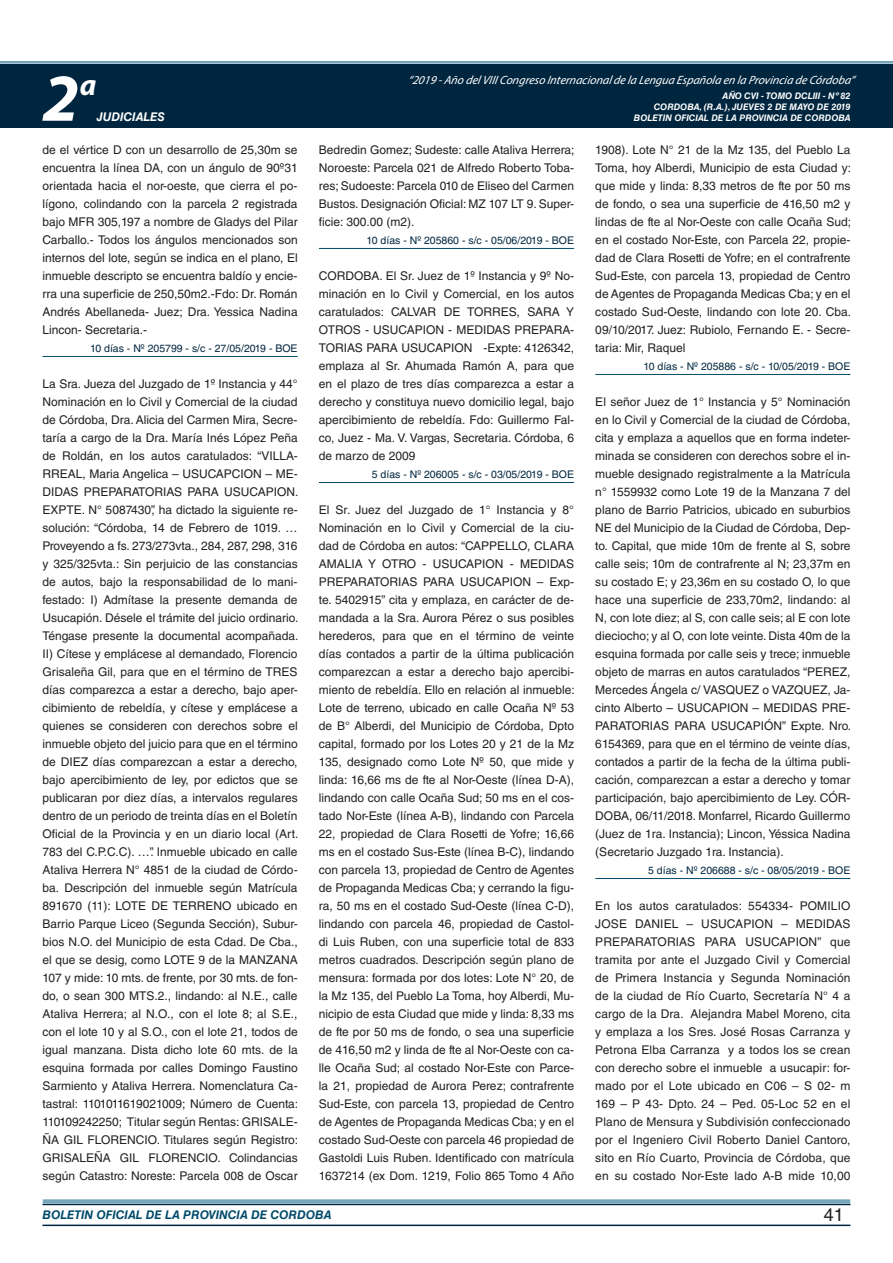
<style>
.page{position:relative;width:893px;height:1263px;background:#fff}
.page>*{position:absolute;margin:0;border:0;box-sizing:border-box;transform-origin:0 0}
.t1{font:italic 700 67.5px "Myriad Pro";color:#fff}
.t2{font:italic 700 30px "Myriad Pro";color:#fff}
.t3{font:18px "Helvetica LT Std";color:#231f20}
.t4{font:12px/18px "Helvetica LT Std";color:#231f20;text-align:justify}
.t5{font:italic 12px "Myriad Pro";color:#fff}
.t6{font:italic 700 12px "Helvetica LT Std";color:#004b6c}
.t7{font:italic 700 12px "Helvetica LT Std";color:#fff}
.t8{font:10.5px "Helvetica LT Std";color:#00263f}
.t9{font:italic 700 9px/10.8px "Helvetica LT Std";color:#fff;text-align:right}
</style>
<div class="page">
<div style="left:0;top:61px;width:893px;height:6px;background:#fff;opacity:.75"></div>
<div style="left:0;top:64px;width:893px;height:64px;background:#00263f"></div>
<hr style="left:43px;top:1224px;width:807px;height:2px;background:#00263f">
<div style="left:42px;top:1198px;width:809px;height:8px;background:#fff;opacity:.75"></div>
<hr style="left:43px;top:356px;width:255px;height:1px;background:#004b6c">
<hr style="left:319px;top:248px;width:255px;height:1px;background:#004b6c">
<hr style="left:319px;top:482px;width:255px;height:1px;background:#004b6c">
<hr style="left:595px;top:374px;width:255px;height:1px;background:#004b6c">
<hr style="left:595px;top:878px;width:255px;height:1px;background:#004b6c">
<h2 class="t2" style="left:80px;top:66px;width:18px">a</h2>
<p class="t5" style="left:408px;top:72px;width:448px">“2019 -Año delVIIICongreso Internacionalde la Lengua Esp añola en la Provincia de Córdoba”</p>
<h1 class="t1" style="left:43px;top:54px;width:38px">2</h1>
<p class="t9" style="left:654px;top:91px;width:198px">AÑO CVI - TOMO DCLIII - Nº 82<br>CORDOBA, (R.A.), JUEVES 2 DE MAYO DE 2019</p>
<p class="t7" style="left:97px;top:110px;width:70px">JUDICIALES</p>
<p class="t9" style="left:634px;top:112px;width:218px">BOLETIN OFICIAL DE LA PROVINCIA DE CORDOBA</p>
<p class="t4" style="left:43px;top:141px;width:257px">de el vértice D con un desarrollo de 25,30m se encuentra la línea DA, con un ángulo de 90º31 orientada hacia el nor-oeste, que cierra el po&shy;lígono, colindando con la parcela 2 registrada bajo MFR 305,197 a nombre de Gladys del Pilar Carballo.- Todos los ángulos mencionados son internos del lote, según se indica en el plano, El inmueble descripto se encuentra baldío y encie&shy;rra una superficie de 250,50m2.-Fdo: Dr. Román Andrés Abellaneda- Juez; Dra. Yessica Nadina Lincon- Secretaria.-</p>
<p class="t8" style="left:90px;top:342px;width:209px">10 días - Nº 205799 - s/c - 27/05/2019 - BOE</p>
<p class="t4" style="left:43px;top:375px;width:257px">La Sra. Jueza del Juzgado de 1º Instancia y 44° Nominación en lo Civil y Comercial de la ciudad de Córdoba, Dra. Alicia del Carmen Mira, Secre&shy;taría a cargo de la Dra. María Inés López Peña de Roldán, en los autos caratulados: “VILLA-RREAL, Maria Angelica – USUCAPCION – ME-DIDAS PREPARATORIAS PARA USUCAPION.<br>EXPTE. N° 5087430”, ha dictado la siguiente re&shy;solución: “Córdoba, 14 de Febrero de 1019. … Proveyendo a fs. 273/273vta., 284, 287, 298, 316 y 325/325vta.: Sin perjuicio de las constancias de autos, bajo la responsabilidad de lo mani&shy;festado: I) Admítase la presente demanda de Usucapión. Désele el trámite del juicio ordinario.<br>Téngase presente la documental acompañada.<br>II) Cítese y emplácese al demandado, Florencio Grisaleña Gil, para que en el término de TRES días comparezca a estar a derecho, bajo aper&shy;cibimiento de rebeldía, y cítese y emplácese a quienes se consideren con derechos sobre el inmueble objeto del juicio para que en el término de DIEZ días comparezcan a estar a derecho, bajo apercibimiento de ley, por edictos que se publicaran por diez días, a intervalos regulares dentro de un periodo de treinta días en el Boletín Oficial de la Provincia y en un diario local (Art.<br>783 del C.P.C.C). …”. Inmueble ubicado en calle Ataliva Herrera N° 4851 de la ciudad de Córdo&shy;ba. Descripción del inmueble según Matrícula 891670 (11): LOTE DE TERRENO ubicado en Barrio Parque Liceo (Segunda Sección), Subur&shy;bios N.O. del Municipio de esta Cdad. De Cba., el que se desig, como LOTE 9 de la MANZANA 107 y mide: 10 mts. de frente, por 30 mts. de fon&shy;do, o sean 300 MTS.2., lindando: al N.E., calle Ataliva Herrera; al N.O., con el lote 8; al S.E., con el lote 10 y al S.O., con el lote 21, todos de igual manzana. Dista dicho lote 60 mts. de la esquina formada por calles Domingo Faustino Sarmiento y Ataliva Herrera. Nomenclatura Ca&shy;tastral: 1101011619021009; Número de Cuenta:<br>110109242250; Titular según Rentas: GRISALE-ÑA GIL FLORENCIO. Titulares según Registro:<br>GRISALEÑA GIL FLORENCIO. Colindancias según Catastro: Noreste: Parcela 008 de Oscar</p>
<p class="t4" style="left:319px;top:141px;width:257px">Bedredin Gomez; Sudeste: calle Ataliva Herrera; Noroeste: Parcela 021 de Alfredo Roberto Toba&shy;res; Sudoeste: Parcela 010 de Eliseo del Carmen Bustos. Designación Oficial: MZ 107 LT 9. Super&shy;ficie: 300.00 (m2).</p>
<p class="t8" style="left:367px;top:234px;width:209px">10 días - Nº 205860 - s/c - 05/06/2019 - BOE</p>
<p class="t4" style="left:319px;top:267px;width:257px">CORDOBA. El Sr. Juez de 1º Instancia y 9º No&shy;minación en lo Civil y Comercial, en los autos caratulados: CALVAR DE TORRES, SARA Y OTROS - USUCAPION - MEDIDAS PREPARA-TORIAS PARA USUCAPION -Expte: 4126342, emplaza al Sr. Ahumada Ramón A, para que en el plazo de tres días comparezca a estar a derecho y constituya nuevo domicilio legal, bajo apercibimiento de rebeldía. Fdo: Guillermo Fal&shy;co, Juez - Ma. V. Vargas, Secretaria. Córdoba, 6 de marzo de 2009</p>
<p class="t8" style="left:372px;top:468px;width:204px">5 días - Nº 206005 - s/c - 03/05/2019 - BOE</p>
<p class="t4" style="left:319px;top:501px;width:257px">El Sr. Juez del Juzgado de 1° Instancia y 8° Nominación en lo Civil y Comercial de la ciu&shy;dad de Córdoba en autos: “CAPPELLO, CLARA AMALIA Y OTRO - USUCAPION - MEDIDAS PREPARATORIAS PARA USUCAPION – Exp&shy;te. 5402915” cita y emplaza, en carácter de de&shy;mandada a la Sra. Aurora Pérez o sus posibles herederos, para que en el término de veinte días contados a partir de la última publicación comparezcan a estar a derecho bajo apercibi&shy;miento de rebeldía. Ello en relación al inmueble:<br>Lote de terreno, ubicado en calle Ocaña Nº 53 de B° Alberdi, del Municipio de Córdoba, Dpto capital, formado por los Lotes 20 y 21 de la Mz 135, designado como Lote Nº 50, que mide y linda: 16,66 ms de fte al Nor-Oeste (línea D-A), lindando con calle Ocaña Sud; 50 ms en el cos&shy;tado Nor-Este (línea A-B), lindando con Parcela 22, propiedad de Clara Rosetti de Yofre; 16,66 ms en el costado Sus-Este (línea B-C), lindando con parcela 13, propiedad de Centro de Agentes de Propaganda Medicas Cba; y cerrando la figu&shy;ra, 50 ms en el costado Sud-Oeste (línea C-D), lindando con parcela 46, propiedad de Castol&shy;di Luis Ruben, con una superficie total de 833 metros cuadrados. Descripción según plano de mensura: formada por dos lotes: Lote N° 20, de la Mz 135, del Pueblo La Toma, hoy Alberdi, Mu&shy;nicipio de esta Ciudad que mide y linda: 8,33 ms de fte por 50 ms de fondo, o sea una superficie de 416,50 m2 y linda de fte al Nor-Oeste con ca&shy;lle Ocaña Sud; al costado Nor-Este con Parce&shy;la 21, propiedad de Aurora Perez; contrafrente Sud-Este, con parcela 13, propiedad de Centro de Agentes de Propaganda Medicas Cba; y en el costado Sud-Oeste con parcela 46 propiedad de Gastoldi Luis Ruben. Identificado con matrícula 1637214 (ex Dom. 1219, Folio 865 Tomo 4 Año</p>
<p class="t4" style="left:595px;top:141px;width:257px">1908). Lote N° 21 de la Mz 135, del Pueblo La Toma, hoy Alberdi, Municipio de esta Ciudad y: que mide y linda: 8,33 metros de fte por 50 ms de fondo, o sea una superficie de 416,50 m2 y lindas de fte al Nor-Oeste con calle Ocaña Sud; en el costado Nor-Este, con Parcela 22, propie&shy;dad de Clara Rosetti de Yofre; en el contrafrente Sud-Este, con parcela 13, propiedad de Centro de Agentes de Propaganda Medicas Cba; y en el costado Sud-Oeste, lindando con lote 20. Cba.<br>09/10/2017. Juez: Rubiolo, Fernando E. - Secre&shy;taria: Mir, Raquel</p>
<p class="t8" style="left:643px;top:360px;width:208px">10 días - Nº 205886 - s/c - 10/05/2019 - BOE</p>
<p class="t4" style="left:595px;top:393px;width:257px">El señor Juez de 1° Instancia y 5° Nominación en lo Civil y Comercial de la ciudad de Córdoba, cita y emplaza a aquellos que en forma indeter&shy;minada se consideren con derechos sobre el in&shy;mueble designado registralmente a la Matrícula n° 1559932 como Lote 19 de la Manzana 7 del plano de Barrio Patricios, ubicado en suburbios NE del Municipio de la Ciudad de Córdoba, Dep&shy;to. Capital, que mide 10m de frente al S, sobre calle seis; 10m de contrafrente al N; 23,37m en su costado E; y 23,36m en su costado O, lo que hace una superficie de 233,70m2, lindando: al N, con lote diez; al S, con calle seis; al E con lote dieciocho; y al O, con lote veinte. Dista 40m de la esquina formada por calle seis y trece; inmueble objeto de marras en autos caratulados “PEREZ, Mercedes Ángela c/ VASQUEZ o VAZQUEZ, Ja&shy;cinto Alberto – USUCAPION – MEDIDAS PRE-PARATORIAS PARA USUCAPIÓN” Expte. Nro.<br>6154369, para que en el término de veinte días, contados a partir de la fecha de la última publi&shy;cación, comparezcan a estar a derecho y tomar participación, bajo apercibimiento de Ley. CÓR-DOBA, 06/11/2018. Monfarrel, Ricardo Guillermo (Juez de 1ra. Instancia); Lincon, Yéssica Nadina (Secretario Juzgado 1ra. Instancia).</p>
<p class="t8" style="left:648px;top:864px;width:204px">5 días - Nº 206688 - s/c - 08/05/2019 - BOE</p>
<p class="t4" style="left:595px;top:897px;width:257px">En los autos caratulados: 554334- POMILIO JOSE DANIEL – USUCAPION – MEDIDAS PREPARATORIAS PARA USUCAPION” que tramita por ante el Juzgado Civil y Comercial de Primera Instancia y Segunda Nominación de la ciudad de Río Cuarto, Secretaría N° 4 a cargo de la Dra. Alejandra Mabel Moreno, cita y emplaza a los Sres. José Rosas Carranza y Petrona Elba Carranza y a todos los se crean con derecho sobre el inmueble a usucapir: for&shy;mado por el Lote ubicado en C06 – S 02- m 169 – P 43- Dpto. 24 – Ped. 05-Loc 52 en el Plano de Mensura y Subdivisión confeccionado por el Ingeniero Civil Roberto Daniel Cantoro, sito en Río Cuarto, Provincia de Córdoba, que en su costado Nor-Este lado A-B mide 10,00</p>
<p class="t6" style="left:43px;top:1208px;width:290px">BOLETIN OFICIAL DE LA PROVINCIA DE CORDOBA</p>
<h3 class="t3" style="left:824px;top:1204px;width:22px">41</h3>
</div>
